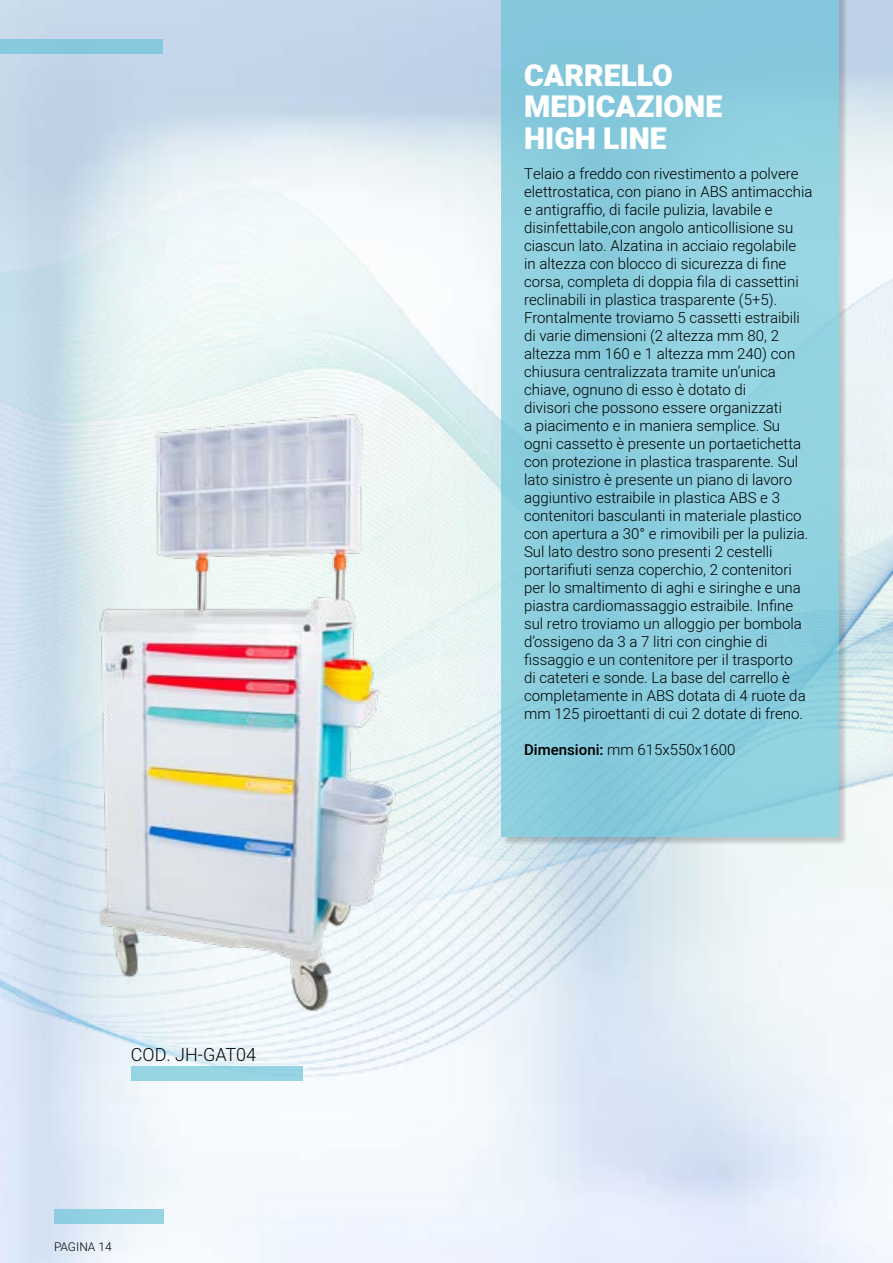
<style>
.page{position:relative;width:893px;height:1263px;background:#fff}
.page>*{position:absolute;margin:0;border:0;box-sizing:border-box;transform-origin:0 0}
.t1{font:900 30px/31.5px "Heebo";color:#fff}
.t2{font:300 18px "Heebo";color:#000101}
.t3{font:300 15px/18px "Heebo";color:#000}
.t4{font:300 12px "Heebo";color:#000}
.s1{font-weight:500}
</style>
<div class="page">
<img style="left:0;top:172px;width:893px;height:932px">
<div style="left:0;top:40px;width:163px;height:14px;background:#86c9dd"></div>
<div style="left:54px;top:1209px;width:109px;height:14px;background:#93d2e3"></div>
<div style="left:502px;top:0;width:345px;height:845px;background:#000;opacity:.3"></div>
<div style="left:502px;top:0;width:337px;height:837px;background:#8dcfde"></div>
<img style="left:54px;top:400px;width:380px;height:619px">
<div style="left:131px;top:1066px;width:171px;height:15px;background:#97d5e4"></div>
<p class="t2" style="left:131px;top:1042px;width:127px">COD. JH-GAT04</p>
<p class="t4" style="left:54px;top:1238px;width:59px">PAGINA 14</p>
<h1 class="t1" style="left:524px;top:61px;width:199px">CARRELLO<br>MEDICAZIONE<br>HIGH LINE</h1>
<p class="t3" style="left:524px;top:165px;width:290px">Telaio a freddo con rivestimento a polvere elettrostatica, con piano in ABS antimacchia e antigraffio, di facile pulizia, lavabile e disinfettabile,con angolo anticollisione su ciascun lato. Alzatina in acciaio regolabile<br>in altezza con blocco di sicurezza di fine corsa, completa di doppia fila di cassettini reclinabili in plastica trasparente (5+5).<br>Frontalmente troviamo 5 cassetti estraibili di varie dimensioni (2 altezza mm 80, 2 altezza mm 160 e 1 altezza mm 240) con chiusura centralizzata tramite un’unica chiave, ognuno di esso è dotato di<br>divisori che possono essere organizzati<br>a piacimento e in maniera semplice. Su<br>ogni cassetto è presente un portaetichetta con protezione in plastica trasparente. Sul lato sinistro è presente un piano di lavoro aggiuntivo estraibile in plastica ABS e 3 contenitori basculanti in materiale plastico con apertura a 30° e rimovibili per la pulizia.<br>Sul lato destro sono presenti 2 cestelli portarifiuti senza coperchio, 2 contenitori per lo smaltimento di aghi e siringhe e una piastra cardiomassaggio estraibile. Infine sul retro troviamo un alloggio per bombola d’ossigeno da 3 a 7 litri con cinghie di fissaggio e un contenitore per il trasporto<br>di cateteri e sonde. La base del carrello è completamente in ABS dotata di 4 ruote da mm 125 piroettanti di cui 2 dotate di freno.</p>
<p class="t3" style="left:524px;top:741px;width:213px"><span class="s1">Dimensioni:</span> mm 615x550x1600</p>
</div>
